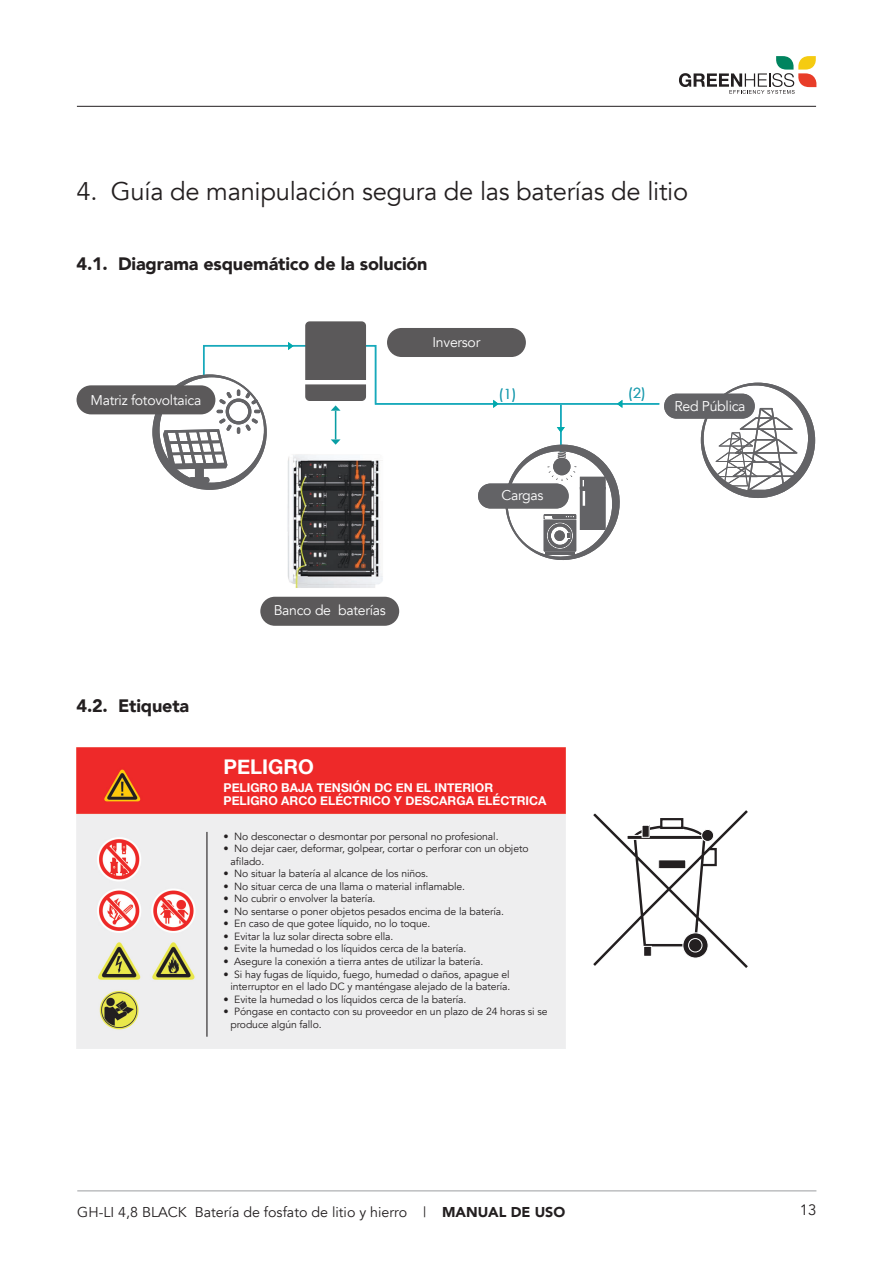
<style>
.page{position:relative;width:893px;height:1263px;background:#fff}
.page>*{position:absolute;margin:0;border:0;box-sizing:border-box;transform-origin:0 0}
.t1{font:25.5px "Avenir";letter-spacing:-.01em;color:#231f20}
.t2{font:700 20.25px "Helvetica Neue";color:#fff}
.t3{font:900 18px "Avenir";letter-spacing:-.01em;color:#231f20}
.t4{font:15px "Avenir";color:#231f20}
.t5{font:14.25px "Avenir";color:#231f20}
.t6{font:14.1px "Avenir";letter-spacing:-.02em;color:#fff}
.t7{font:14.1px "Century Gothic";color:#28a1b3}
.t8{font:700 12.15px/12.8px "Helvetica Neue";color:#fff}
.t9{font:10.5px/12.5px "Avenir";letter-spacing:-.01em;color:#231f20}
.s1{font-weight:900}
</style>
<div class="page">
<hr style="left:77px;top:1190px;width:739px;height:1px;background:#9b9da0">
<svg style="left:679px;top:56px;width:137px;height:38px"></svg>
<hr style="left:77px;top:106px;width:739px;height:1px;background:#231f20">
<svg style="left:701px;top:383px;width:114px;height:115px"></svg>
<div style="left:664px;top:394px;width:91px;height:25px;background:#636366;border-radius:12px"></div>
<img style="left:288px;top:566px;width:95px;height:22px">
<svg style="left:152px;top:321px;width:508px;height:245px"></svg>
<div style="left:260px;top:597px;width:139px;height:29px;background:#5b595a;border-radius:15px"></div>
<div style="left:77px;top:385px;width:138px;height:29px;background:#5b595a;border-radius:15px"></div>
<div style="left:387px;top:328px;width:139px;height:29px;background:#5b595a;border-radius:15px"></div>
<img style="left:77px;top:747px;width:488px;height:301px">
<svg style="left:593px;top:810px;width:155px;height:158px"></svg>
<h1 class="t1" style="left:77px;top:176px;width:613px">4. Guía de manipulación segura de las baterías de litio</h1>
<h3 class="t3" style="left:77px;top:248px;width:353px">4.1. Diagrama esquemático de la solución</h3>
<h3 class="t6" style="left:91px;top:391px;width:112px">Matriz fotovoltaica</h3>
<h3 class="t6" style="left:433px;top:334px;width:49px">Inversor</h3>
<h3 class="t7" style="left:499px;top:385px;width:20px">(1)</h3>
<h3 class="t7" style="left:628px;top:384px;width:20px">(2)</h3>
<h3 class="t6" style="left:502px;top:487px;width:44px">Cargas</h3>
<h3 class="t6" style="left:674px;top:398px;width:73px">Red Pública</h3>
<h3 class="t3" style="left:77px;top:690px;width:114px">4.2. Etiqueta</h3>
<h3 class="t6" style="left:274px;top:602px;width:114px">Banco de baterías</h3>
<h2 class="t2" style="left:224px;top:751px;width:92px">PELIGRO</h2>
<p class="t8" style="left:224px;top:781px;width:325px">PELIGRO BAJA TENSIÓN DC EN EL INTERIOR<br>PELIGRO ARCO ELÉCTRICO Y DESCARGA ELÉCTRICA</p>
<p class="t9" style="left:224px;top:830px;width:277px">• No desconectar o desmontar por personal no profesional.</p>
<p class="t9" style="left:231px;top:843px;width:300px;text-indent:-7px">• No dejar caer, deformar, golpear, cortar o perforar con un objeto afilado.</p>
<p class="t9" style="left:224px;top:868px;width:206px">• No situar la batería al alcance de los niños.</p>
<p class="t9" style="left:224px;top:880px;width:243px">• No situar cerca de una llama o material inflamable.</p>
<p class="t9" style="left:224px;top:893px;width:153px">• No cubrir o envolver la batería.</p>
<p class="t9" style="left:224px;top:905px;width:282px">• No sentarse o poner objetos pesados encima de la batería.</p>
<p class="t9" style="left:224px;top:918px;width:208px">• En caso de que gotee líquido, no lo toque.</p>
<p class="t9" style="left:224px;top:930px;width:171px">• Evitar la luz solar directa sobre ella.</p>
<p class="t9" style="left:224px;top:943px;width:244px">• Evite la humedad o los líquidos cerca de la batería.</p>
<p class="t9" style="left:224px;top:955px;width:261px">• Asegure la conexión a tierra antes de utilizar la batería.</p>
<p class="t9" style="left:224px;top:968px;width:288px;text-align:right">• Si hay fugas de líquido, fuego, humedad o daños, apague el interruptor en el lado DC y manténgase alejado de la batería.</p>
<p class="t9" style="left:224px;top:993px;width:244px">• Evite la humedad o los líquidos cerca de la batería.</p>
<p class="t9" style="left:231px;top:1005px;width:319px;text-indent:-7px">• Póngase en contacto con su proveedor en un plazo de 24 horas si se produce algún fallo.</p>
<h3 class="t5" style="left:77px;top:1203px;width:489px">GH-LI 4,8 BLACK Batería de fosfato de litio y hierro | <span class="s1">MANUAL DE USO</span></h3>
<h3 class="t4" style="left:800px;top:1201px;width:18px">13</h3>
</div>
